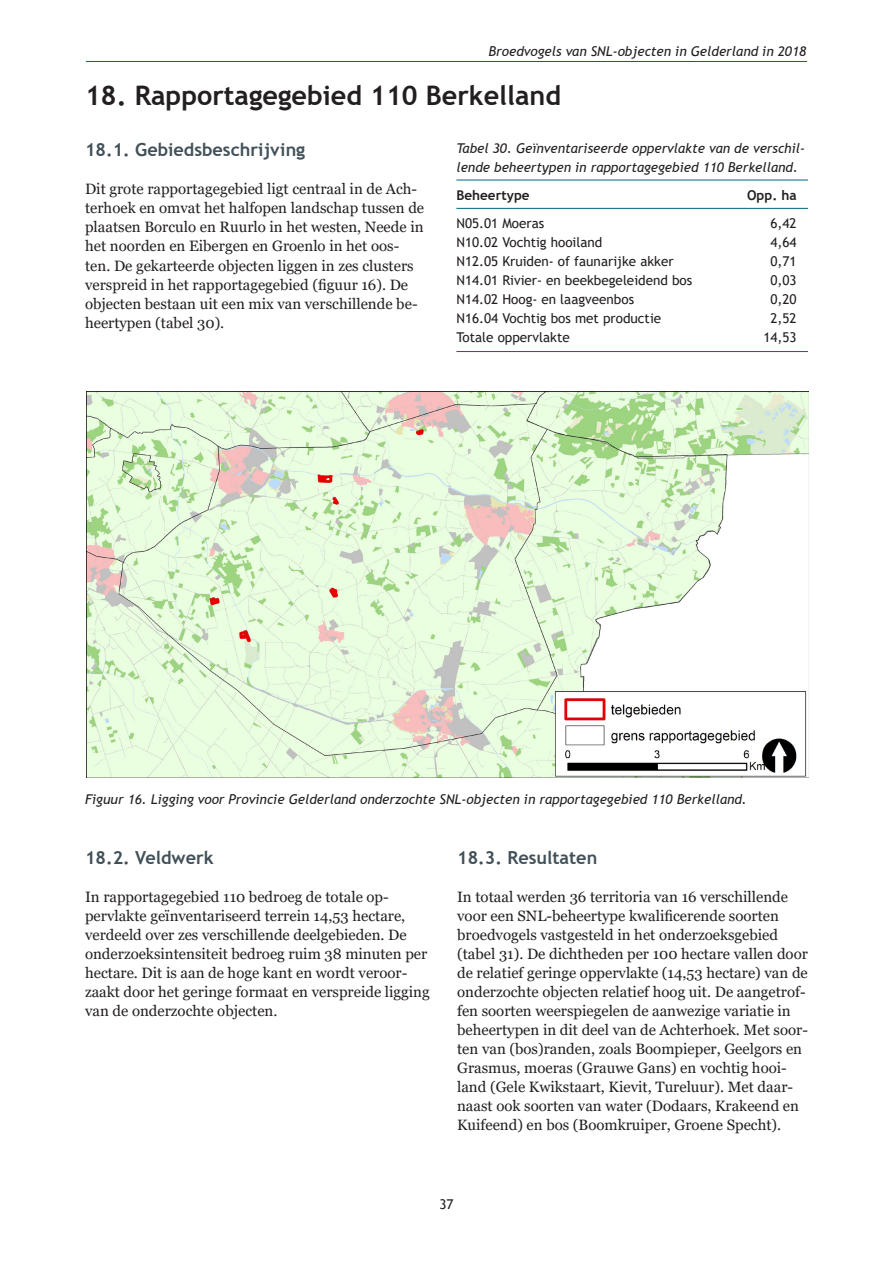
<style>
.page{position:relative;width:893px;height:1263px;background:#fff}
.page>*{position:absolute;margin:0;border:0;box-sizing:border-box;transform-origin:0 0}
.hoofdstuktitel{font:700 27px "Trebuchet MS";color:#231f20}
.paragraaf{font:700 18px "Trebuchet MS";color:#425159}
.hoofdtekst{font:15px/19px "Georgia";color:#231f20}
.tabel{font:13.5px "Trebuchet MS";color:#231f20}
.tabel-2{font:italic 13.5px/19px "Trebuchet MS";color:#231f20}
.hoofdtekst-2{font:italic 13.5px "Trebuchet MS";color:#231f20}
.tabel-3{font:700 13.5px "Trebuchet MS";color:#231f20}
</style>
<div class="page">
<hr style="left:86px;top:61px;width:721px;height:1px;background:#00657c">
<hr style="left:456px;top:180px;width:352px;height:1px;background:#00657c">
<hr style="left:456px;top:208px;width:352px;height:1px;background:#00657c">
<hr style="left:456px;top:351px;width:352px;height:1px;background:#00657c">
<img style="left:86px;top:391px;width:722px;height:386px">
<p class="tabel-2" style="left:489px;top:42px;width:319px">Broedvogels van SNL-objecten in Gelderland in 2018</p>
<p class="hoofdstuktitel" style="left:85px;top:78px;width:478px">18. Rapportagegebied 110 Berkelland</p>
<p class="paragraaf" style="left:85px;top:139px;width:222px">18.1. Gebiedsbeschrijving</p>
<p class="hoofdtekst" style="left:85px;top:180px;width:341px">Dit grote rapportagegebied ligt centraal in de Ach&shy;terhoek en omvat het halfopen landschap tussen de plaatsen Borculo en Ruurlo in het westen, Neede in het noorden en Eibergen en Groenlo in het oos&shy;ten. De gekarteerde objecten liggen in zes clusters verspreid in het rapportagegebied (figuur 16). De objecten bestaan uit een mix van verschillende be&shy;heertypen (tabel 30).</p>
<p class="tabel-2" style="left:456px;top:139px;width:350px">Tabel 30. Geïnventariseerde oppervlakte van de verschil&shy;lende beheertypen in rapportagegebied 110 Berkelland.</p>
<p class="tabel-3" style="left:456px;top:187px;width:75px">Beheertype</p>
<p class="tabel-3" style="left:747px;top:187px;width:51px">Opp. ha</p>
<p class="tabel" style="left:456px;top:215px;width:89px">N05.01 Moeras</p>
<p class="tabel" style="left:770px;top:215px;width:28px">6,42</p>
<p class="tabel" style="left:456px;top:234px;width:148px">N10.02 Vochtig hooiland</p>
<p class="tabel" style="left:770px;top:234px;width:28px">4,64</p>
<p class="tabel" style="left:456px;top:253px;width:219px">N12.05 Kruiden- of faunarijke akker</p>
<p class="tabel" style="left:770px;top:253px;width:28px">0,71</p>
<p class="tabel" style="left:456px;top:272px;width:237px">N14.01 Rivier- en beekbegeleidend bos</p>
<p class="tabel" style="left:770px;top:272px;width:28px">0,03</p>
<p class="tabel" style="left:456px;top:291px;width:179px">N14.02 Hoog- en laagveenbos</p>
<p class="tabel" style="left:770px;top:291px;width:28px">0,20</p>
<p class="tabel" style="left:456px;top:310px;width:206px">N16.04 Vochtig bos met productie</p>
<p class="tabel" style="left:770px;top:310px;width:28px">2,52</p>
<p class="tabel" style="left:456px;top:329px;width:115px">Totale oppervlakte</p>
<p class="tabel" style="left:763px;top:329px;width:35px">14,53</p>
<p class="hoofdtekst-2" style="left:85px;top:791px;width:663px">Figuur 16. Ligging voor Provincie Gelderland onderzochte SNL-objecten in rapportagegebied 110 Berkelland.</p>
<p class="paragraaf" style="left:85px;top:846px;width:130px">18.2. Veldwerk</p>
<p class="hoofdtekst" style="left:85px;top:887px;width:346px">In rapportagegebied 110 bedroeg de totale op&shy;pervlakte geïnventariseerd terrein 14,53 hectare, verdeeld over zes verschillende deelgebieden. De onderzoeksintensiteit bedroeg ruim 38 minuten per hectare. Dit is aan de hoge kant en wordt veroor&shy;zaakt door het geringe formaat en verspreide ligging van de onderzochte objecten.</p>
<p class="paragraaf" style="left:457px;top:846px;width:142px">18.3. Resultaten</p>
<p class="hoofdtekst" style="left:457px;top:887px;width:352px">In totaal werden 36 territoria van 16 verschillende voor een SNL-beheertype kwalificerende soorten broedvogels vastgesteld in het onderzoeksgebied (tabel 31). De dichtheden per 100 hectare vallen door de relatief geringe oppervlakte (14,53 hectare) van de onderzochte objecten relatief hoog uit. De aangetrof&shy;fen soorten weerspiegelen de aanwezige variatie in beheertypen in dit deel van de Achterhoek. Met soor&shy;ten van (bos)randen, zoals Boompieper, Geelgors en Grasmus, moeras (Grauwe Gans) en vochtig hooi&shy;land (Gele Kwikstaart, Kievit, Tureluur). Met daar&shy;naast ook soorten van water (Dodaars, Krakeend en Kuifeend) en bos (Boomkruiper, Groene Specht).</p>
<p class="tabel" style="left:439px;top:1195px;width:16px">37</p>
</div>
